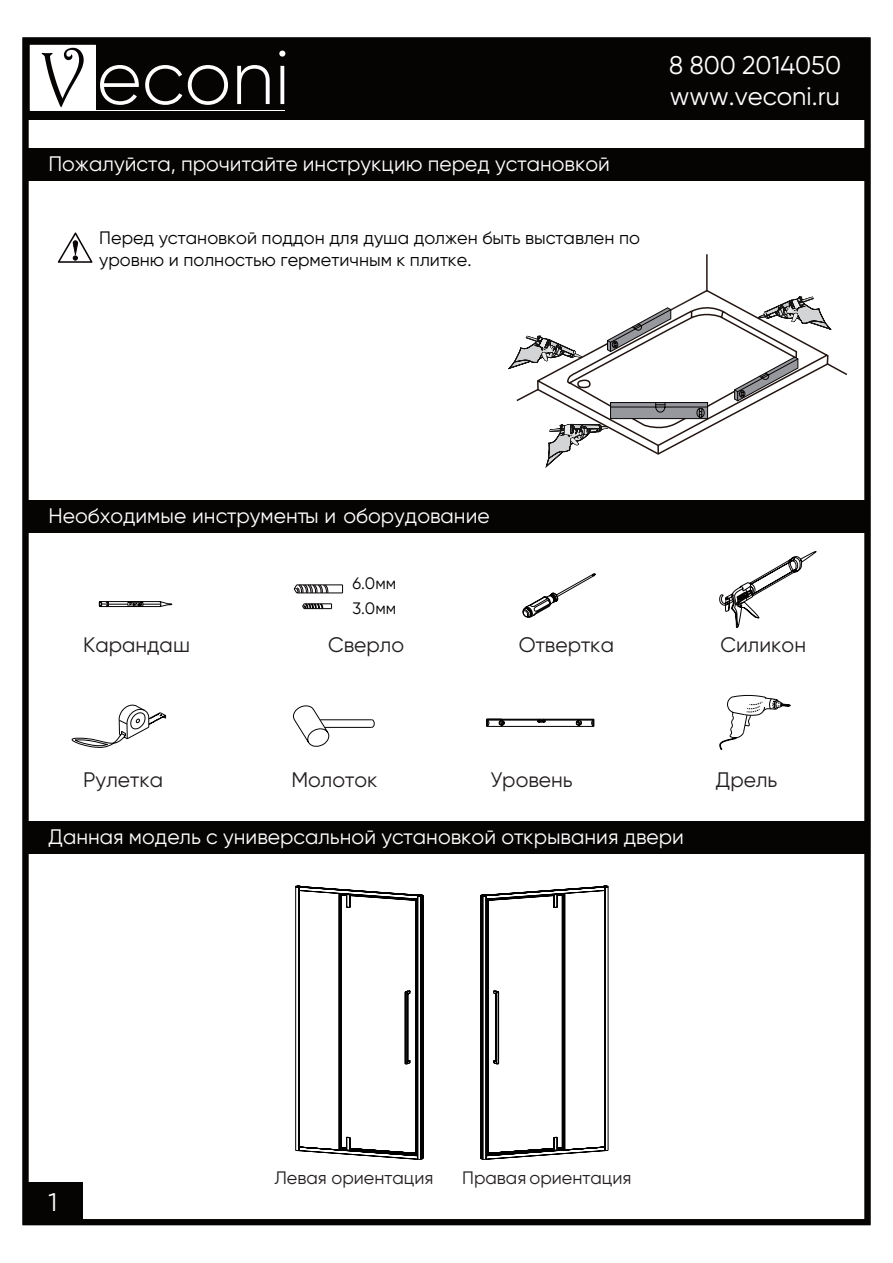
<style>
.page{position:relative;width:893px;height:1263px;background:#fff}
.page>*{position:absolute;margin:0;border:0;box-sizing:border-box;transform-origin:0 0}
.t1{font:25.5px/30.6px "Gilroy";color:#fff}
.t2{font:21px "Gilroy";color:#fff}
.t3{font:21px "Gilroy";color:#231f20}
.t4{font:18px/21.6px "Gilroy";color:#030303}
.t5{font:18px "Gilroy";color:#231f20}
.t6{font:16.5px/24.5px "Gilroy";color:#030303}
</style>
<div class="page">
<div style="left:28px;top:500px;width:839px;height:33px;background:#060303"></div>
<div style="left:28px;top:1182px;width:55px;height:37px;background:#060303"></div>
<div style="left:27px;top:821px;width:843px;height:33px;background:#060303"></div>
<div style="left:28px;top:44px;width:837px;height:76px;background:#060303"></div>
<svg style="left:30px;top:45px;width:109px;height:66px"></svg>
<svg style="left:145px;top:65px;width:37px;height:40px"></svg>
<svg style="left:188px;top:65px;width:40px;height:40px"></svg>
<svg style="left:237px;top:65px;width:33px;height:39px"></svg>
<div style="left:28px;top:148px;width:837px;height:32px;background:#060303"></div>
<hr style="left:76px;top:110px;width:208px;height:1px;background:#fff">
<svg style="left:58px;top:232px;width:34px;height:31px"></svg>
<svg style="left:279px;top:51px;width:6px;height:53px"></svg>
<hr style="left:706px;top:254px;width:2px;height:38px;background:#221612">
<svg style="left:99px;top:551px;width:718px;height:199px"></svg>
<svg style="left:508px;top:296px;width:323px;height:171px"></svg>
<svg style="left:295px;top:885px;width:3px;height:266px"></svg>
<svg style="left:298px;top:885px;width:126px;height:275px"></svg>
<svg style="left:480px;top:885px;width:128px;height:275px"></svg>
<div style="left:23px;top:37px;width:847px;height:1188px;border:6px solid #060303"></div>
<p class="t2" style="left:48px;top:151px;width:563px">Пожалуйста, прочитайте инструкцию перед установкой</p>
<p class="t4" style="left:99px;top:227px;width:542px">Перед установкой поддон для душа должен быть выставлен по уровню и полностью герметичным к плитке.</p>
<p class="t1" style="left:669px;top:50px;width:173px">8 800 2014050 www.veconi.ru</p>
<p class="t2" style="left:49px;top:503px;width:443px">Необходимые инструменты и оборудование</p>
<p class="t6" style="left:352px;top:571px;width:45px">6.0мм<br>3.0мм</p>
<p class="t3" style="left:83px;top:632px;width:108px">Карандаш</p>
<p class="t3" style="left:328px;top:632px;width:78px">Сверло</p>
<p class="t3" style="left:519px;top:632px;width:97px">Отвертка</p>
<p class="t3" style="left:720px;top:632px;width:87px">Силикон</p>
<p class="t3" style="left:83px;top:767px;width:81px">Рулетка</p>
<p class="t3" style="left:291px;top:767px;width:88px">Молоток</p>
<p class="t3" style="left:490px;top:767px;width:84px">Уровень</p>
<p class="t3" style="left:716px;top:767px;width:63px">Дрель</p>
<p class="t2" style="left:49px;top:824px;width:637px">Данная модель с универсальной установкой открывания двери</p>
<p class="t1" style="left:49px;top:1186px;width:10px">1</p>
<p class="t5" style="left:274px;top:1166px;width:161px">Левая ориентация</p>
<p class="t5" style="left:462px;top:1166px;width:171px">Правая ориентация</p>
</div>
